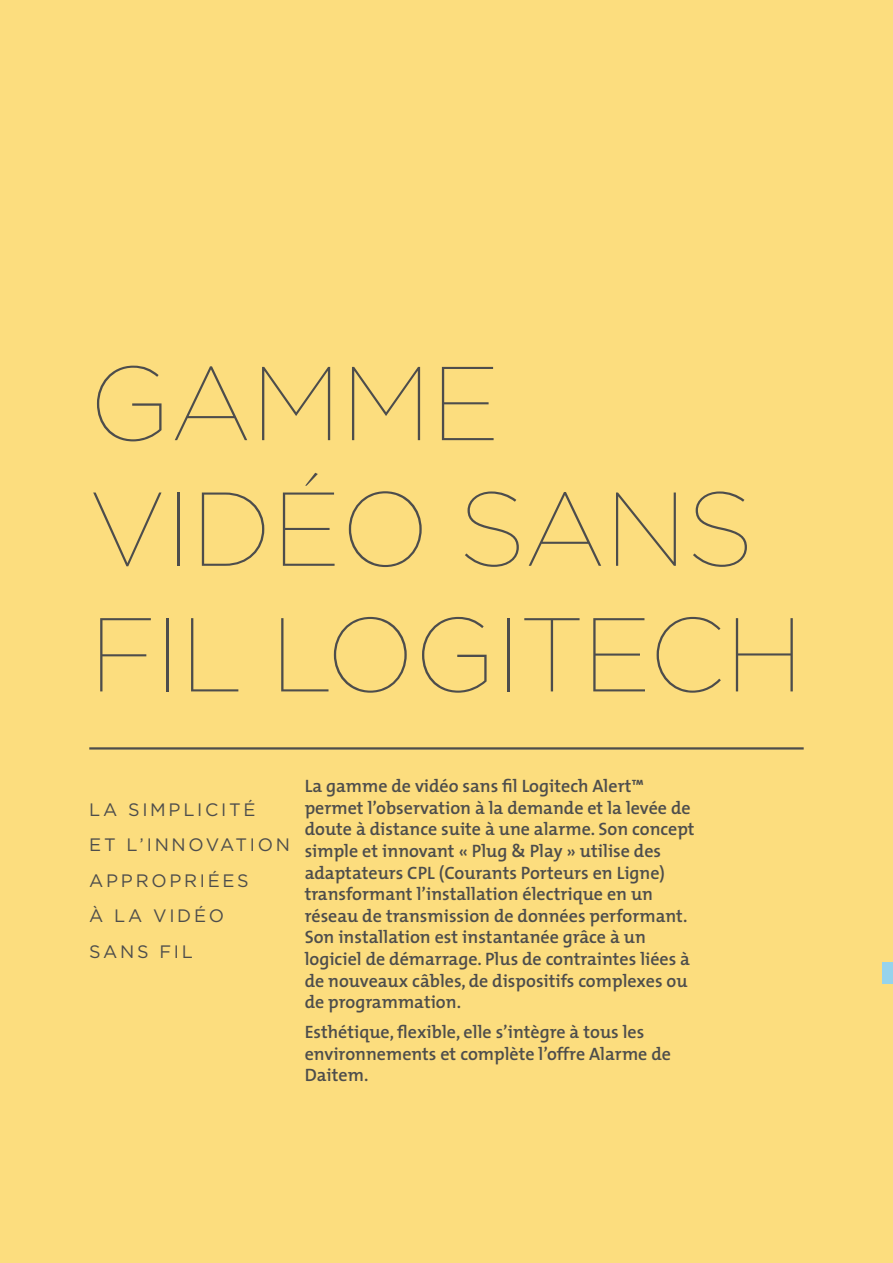
<style>
.page{position:relative;width:893px;height:1263px;background:#fcdd7e}
.page>*{position:absolute;margin:0;border:0;box-sizing:border-box;transform-origin:0 0}
.t1{font:100 104.7px/125.6px "Gotham HTF";color:#4d4d4c}
.t2{font:600 18px/21.6px "The Mix";color:#4d4d4c}
.t3{font:18px/35.4px "Gotham HTF";letter-spacing:.15em;color:#4d4d4c}
</style>
<div class="page">
<hr style="left:89px;top:747px;width:715px;height:2px;background:#4d4d4c">
<div style="left:882px;top:963px;width:11px;height:21px;background:#96d3ec"></div>
<p class="t1" style="left:89px;top:340px;width:716px">GAMME<br>VIDÉO SANS<br>FIL LOGITECH</p>
<p class="t3" style="left:89px;top:791px;width:202px">LA SIMPLICITÉ<br>ET L’INNOVATION<br>APPROPRIÉES<br>À LA VIDÉO<br>SANS FIL</p>
<p class="t2" style="left:305px;top:775px;width:391px">La gamme de vidéo sans fil Logitech Alert™ permet l’observation à la demande et la levée de doute à distance suite à une alarme. Son concept simple et innovant « Plug &amp; Play » utilise des adaptateurs CPL (Courants Porteurs en Ligne) transformant l’installation électrique en un réseau de transmission de données performant.<br>Son installation est instantanée grâce à un logiciel de démarrage. Plus de contraintes liées à de nouveaux câbles, de dispositifs complexes ou de programmation.</p>
<p class="t2" style="left:305px;top:1021px;width:368px">Esthétique, flexible, elle s’intègre à tous les environnements et complète l’offre Alarme de<br>Daitem.</p>
</div>
